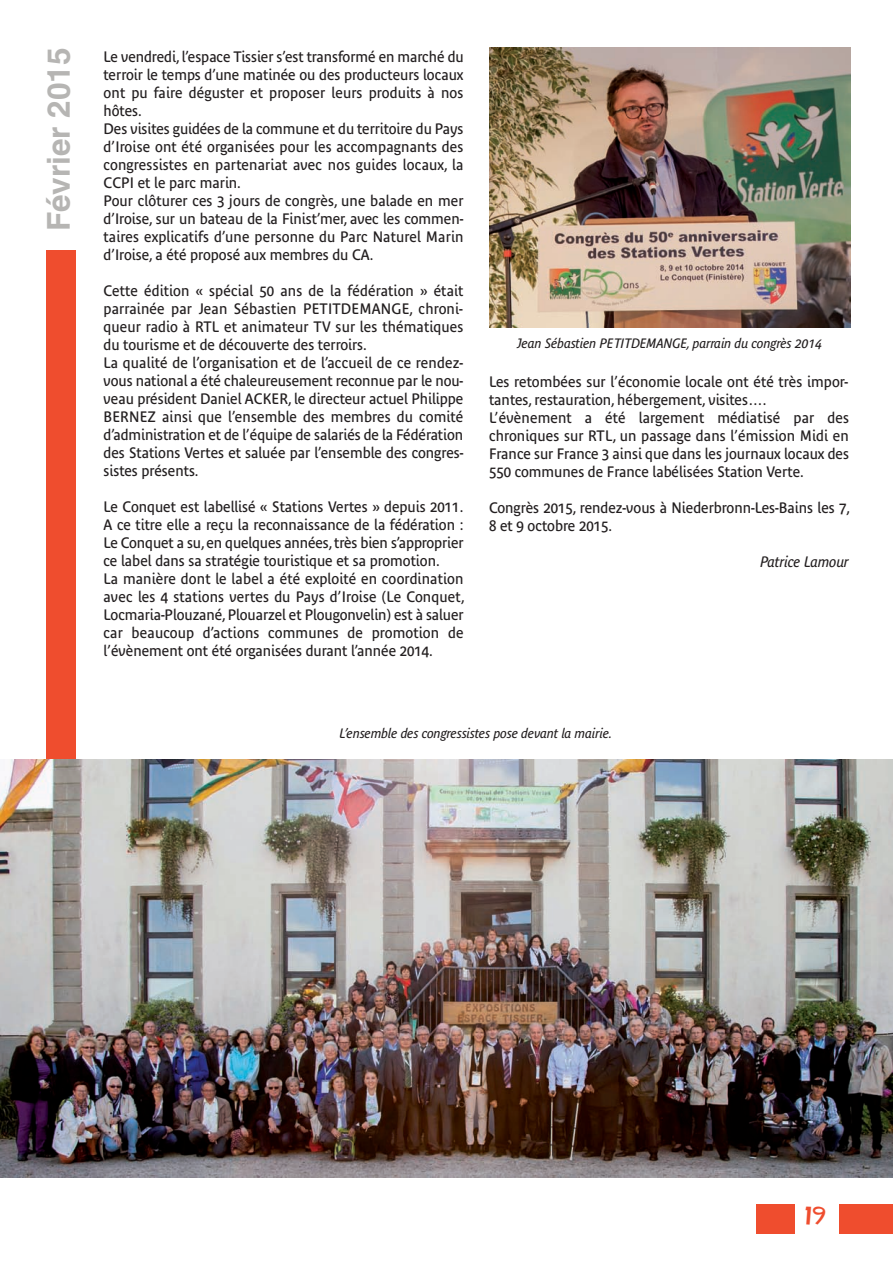
<style>
.page{position:relative;width:893px;height:1263px;background:#fff}
.page>*{position:absolute;margin:0;border:0;box-sizing:border-box;transform-origin:0 0}
.t1{font:700 31.5px "Helvetica";color:#b6b5b3}
.t2{font:18px "Woody";color:#ef4d2e}
.t3{font:15px/18px "Bienvenue";color:#231f20}
.t4{font:italic 15px "Bienvenue";color:#231f20}
.t5{font:italic 13.5px "Bienvenue";color:#231f20}
</style>
<div class="page">
<div style="left:46px;top:250px;width:30px;height:847px;background:#ef4d2e"></div>
<img style="left:0;top:760px;width:893px;height:417px">
<div style="left:839px;top:1203px;width:54px;height:30px;background:#ef4d2e"></div>
<div style="left:756px;top:1203px;width:39px;height:30px;background:#ef4d2e"></div>
<img style="left:489px;top:47px;width:361px;height:281px">
<h1 class="t1" style="left:47px;top:231px;width:185px;rotate:-90deg">Février 2015</h1>
<p class="t3" style="left:104px;top:48px;width:362px">Le vendredi, l’espace Tissier s’est transformé en marché du terroir le temps d’une matinée ou des producteurs locaux ont pu faire déguster et proposer leurs produits à nos hôtes.<br>Des visites guidées de la commune et du territoire du Pays d’Iroise ont été organisées pour les accompagnants des congressistes en partenariat avec nos guides locaux, la CCPI et le parc marin.<br>Pour clôturer ces 3 jours de congrès, une balade en mer d’Iroise, sur un bateau de la Finist’mer, avec les commen&shy;taires explicatifs d’une personne du Parc Naturel Marin d’Iroise, a été proposé aux membres du CA.</p>
<p class="t3" style="left:104px;top:282px;width:361px">Cette édition « spécial 50 ans de la fédération » était parrainée par Jean Sébastien PETITDEMANGE, chroni&shy;queur radio à RTL et animateur TV sur les thématiques du tourisme et de découverte des terroirs.<br>La qualité de l’organisation et de l’accueil de ce rendez&shy;vous national a été chaleureusement reconnue par le nou&shy;veau président Daniel ACKER, le directeur actuel Philippe BERNEZ ainsi que l’ensemble des membres du comité d’administration et de l’équipe de salariés de la Fédération des Stations Vertes et saluée par l’ensemble des congres&shy;sistes présents.</p>
<p class="t3" style="left:104px;top:498px;width:363px">Le Conquet est labellisé « Stations Vertes » depuis 2011.<br>A ce titre elle a reçu la reconnaissance de la fédération :<br>Le Conquet a su, en quelques années, très bien s’approprier ce label dans sa stratégie touristique et sa promotion.<br>La manière dont le label a été exploité en coordination avec les 4 stations vertes du Pays d’Iroise (Le Conquet, Locmaria-Plouzané, Plouarzel et Plougonvelin) est à saluer car beaucoup d’actions communes de promotion de l’évènement ont été organisées durant l’année 2014.</p>
<p class="t5" style="left:517px;top:337px;width:306px">Jean Sébastien PETITDEMANGE, parrain du congrès 2014</p>
<p class="t3" style="left:489px;top:373px;width:361px">Les retombées sur l’économie locale ont été très impor&shy;tantes, restauration, hébergement, visites….<br>L’évènement a été largement médiatisé par des chroniques sur RTL, un passage dans l’émission Midi en France sur France 3 ainsi que dans les journaux locaux des 550 communes de France labélisées Station Verte.</p>
<p class="t3" style="left:489px;top:499px;width:363px">Congrès 2015, rendez-vous à Niederbronn-Les-Bains les 7,<br>8 et 9 octobre 2015.</p>
<p class="t4" style="left:760px;top:555px;width:90px">Patrice Lamour</p>
<p class="t5" style="left:340px;top:728px;width:274px">L’ensemble des congressistes pose devant la mairie.</p>
<p class="t2" style="left:805px;top:1204px;width:23px">19</p>
</div>
